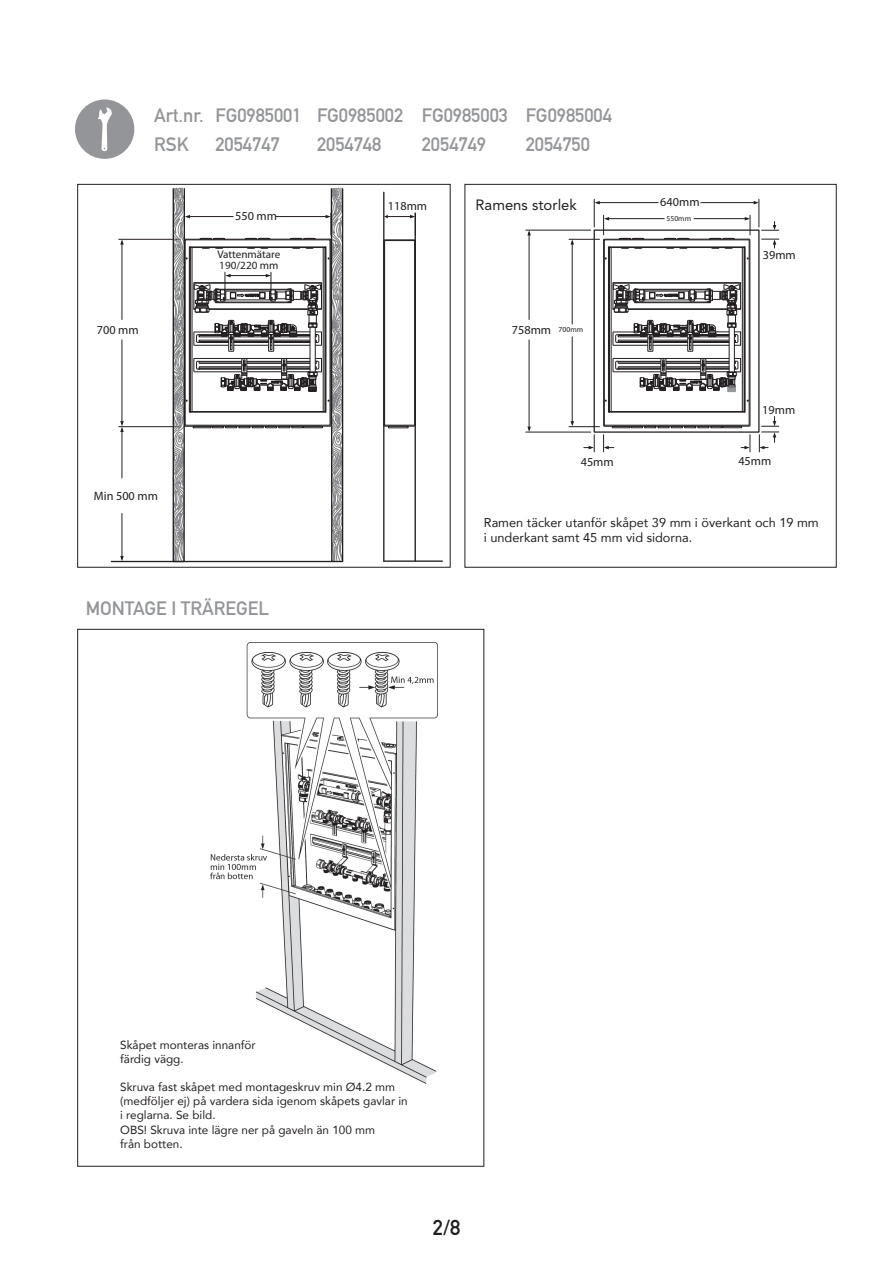
<style>
.page{position:relative;width:893px;height:1263px;background:#fff}
.page>*{position:absolute;margin:0;border:0;box-sizing:border-box;transform-origin:0 0}
.t1{font:21.3px "DIN Mittelschrift";color:#231f20}
.t2{font:19.2px/29.7px "DIN Mittelschrift";color:#939598}
.t3{font:14.85px "Avenir";color:#231f20}
.t4{font:12.75px/15.3px "Avenir";color:#231f20}
.t5{font:12.3px "Myriad Pro";color:#231f20}
.t6{font:11.7px/14.1px "Avenir";color:#231f20}
.t7{font:11.1px/10.6px "Myriad Pro";color:#231f20}
.t8{font:7.65px "Myriad Pro";color:#231f20}
.s1{font-size:7.65px}
</style>
<div class="page">
<img style="left:211px;top:643px;width:226px;height:440px">
<div style="left:464px;top:184px;width:373px;height:384px;border:1px solid #231f20"></div>
<div style="left:77px;top:184px;width:374px;height:384px;border:1px solid #231f20"></div>
<div style="left:75px;top:99px;width:59px;height:60px;background:#939598;border-radius:50%"></div>
<svg style="left:98px;top:107px;width:14px;height:44px"></svg>
<div style="left:384px;top:240px;width:31px;height:185px;border:1px solid #231f20"></div>
<hr style="left:119px;top:426px;width:61px;height:1px;background:#231f20">
<hr style="left:119px;top:239px;width:61px;height:1px;background:#231f20">
<hr style="left:122px;top:242px;width:1px;height:78px;background:#231f20">
<hr style="left:122px;top:340px;width:1px;height:84px;background:#231f20">
<svg style="left:120px;top:239px;width:4px;height:6px"></svg>
<svg style="left:384px;top:213px;width:31px;height:22px"></svg>
<hr style="left:111px;top:561px;width:220px;height:1px;background:#231f20">
<hr style="left:122px;top:429px;width:1px;height:49px;background:#231f20">
<hr style="left:122px;top:513px;width:1px;height:46px;background:#231f20">
<svg style="left:120px;top:556px;width:4px;height:5px"></svg>
<svg style="left:120px;top:421px;width:4px;height:11px"></svg>
<hr style="left:383px;top:192px;width:1px;height:369px;background:#231f20">
<hr style="left:384px;top:560px;width:58px;height:2px;background:#231f20">
<hr style="left:415px;top:213px;width:1px;height:348px;background:#231f20">
<div style="left:388px;top:426px;width:20px;height:2px;border:1px solid #231f20"></div>
<hr style="left:569px;top:426px;width:30px;height:1px;background:#231f20">
<hr style="left:569px;top:239px;width:30px;height:1px;background:#231f20">
<hr style="left:572px;top:242px;width:1px;height:82px;background:#231f20">
<hr style="left:572px;top:337px;width:1px;height:86px;background:#231f20">
<svg style="left:570px;top:421px;width:4px;height:5px"></svg>
<svg style="left:570px;top:239px;width:4px;height:6px"></svg>
<hr style="left:526px;top:432px;width:65px;height:1px;background:#231f20">
<hr style="left:526px;top:230px;width:65px;height:1px;background:#231f20">
<hr style="left:529px;top:232px;width:1px;height:88px;background:#231f20">
<hr style="left:529px;top:340px;width:1px;height:90px;background:#231f20">
<svg style="left:527px;top:427px;width:4px;height:5px"></svg>
<svg style="left:527px;top:230px;width:4px;height:5px"></svg>
<svg style="left:584px;top:199px;width:195px;height:253px"></svg>
<svg style="left:173px;top:188px;width:170px;height:374px"></svg>
<h2 class="t2" style="left:154px;top:100px;width:51px">Art.nr.<br>RSK</h2>
<h2 class="t2" style="left:215px;top:100px;width:88px">FG0985001<br>2054747</h2>
<h2 class="t2" style="left:317px;top:100px;width:88px">FG0985002<br>2054748</h2>
<h2 class="t2" style="left:422px;top:100px;width:88px">FG0985003<br>2054749</h2>
<h2 class="t2" style="left:526px;top:100px;width:88px">FG0985004<br>2054750</h2>
<p class="t5" style="left:235px;top:208px;width:43px">550 mm</p>
<p class="t7" style="left:217px;top:249px;width:65px">Vattenmätare<br>190/220 mm</p>
<p class="t5" style="left:388px;top:198px;width:41px">118mm</p>
<p class="t3" style="left:475px;top:196px;width:103px">Ramens storlek</p>
<p class="t5" style="left:97px;top:322px;width:43px">700 mm</p>
<p class="t5" style="left:512px;top:322px;width:73px">758mm <span class="s1">700mm</span></p>
<p class="t5" style="left:660px;top:194px;width:41px">640mm</p>
<p class="t8" style="left:666px;top:213px;width:26px">550mm</p>
<p class="t5" style="left:763px;top:247px;width:34px">39mm</p>
<p class="t5" style="left:762px;top:402px;width:34px">19mm</p>
<p class="t5" style="left:581px;top:454px;width:34px">45mm</p>
<p class="t5" style="left:738px;top:453px;width:34px">45mm</p>
<p class="t5" style="left:94px;top:489px;width:66px">Min 500 mm</p>
<h2 class="t2" style="left:86px;top:593px;width:185px">MONTAGE I TRÄREGEL</h2>
<p class="t4" style="left:484px;top:514px;width:336px">Ramen täcker utanför skåpet 39 mm i överkant och 19 mm i underkant samt 45 mm vid sidorna.</p>
<p class="t6" style="left:120px;top:1037px;width:137px">Skåpet monteras innanför färdig vägg.</p>
<p class="t6" style="left:120px;top:1080px;width:289px">Skruva fast skåpet med montageskruv min Ø4.2 mm (medföljer ej) på vardera sida igenom skåpets gavlar in i reglarna. Se bild.<br>OBS! Skruva inte lägre ner på gaveln än 100 mm<br>från botten.</p>
<h1 class="t1" style="left:433px;top:1215px;width:29px">2/8</h1>
</div>
